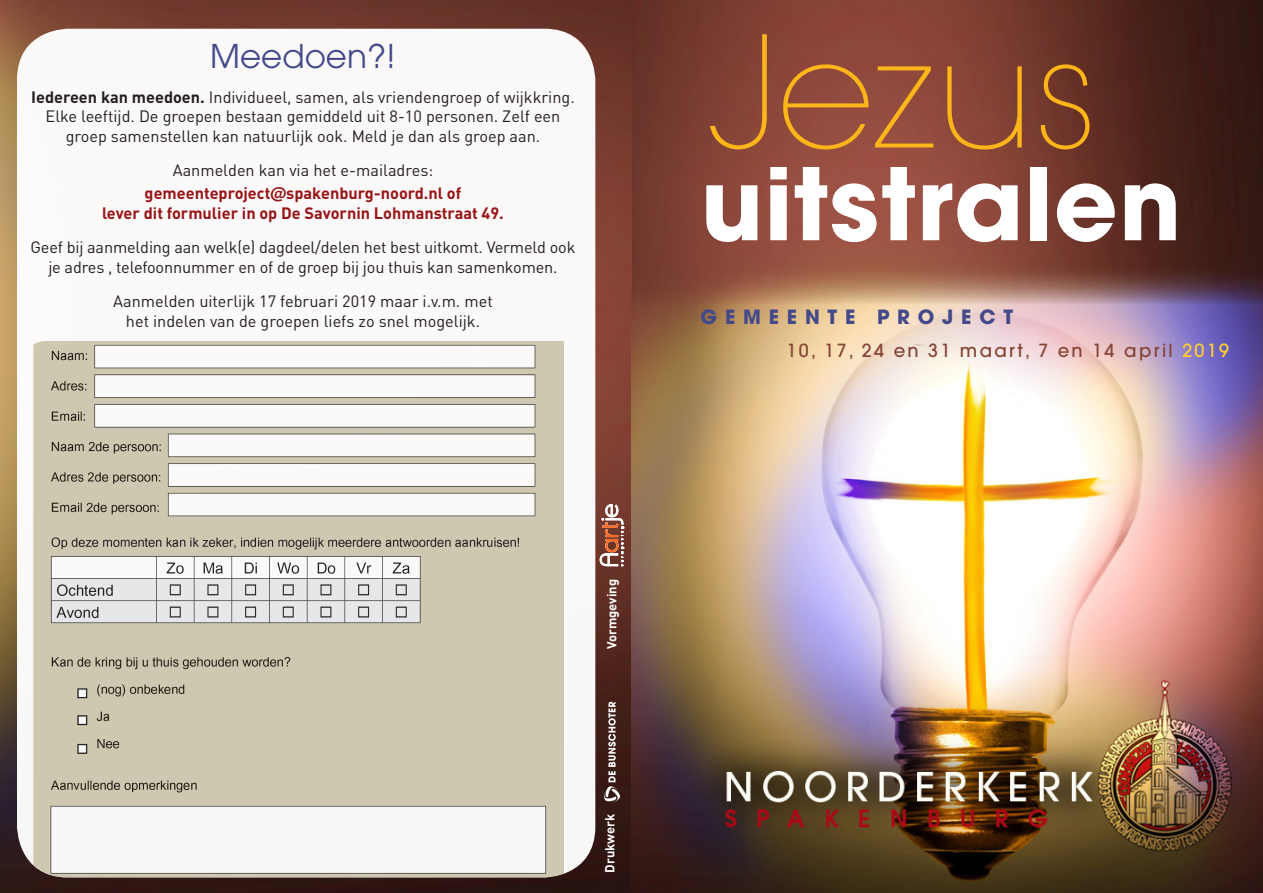
<style>
.page{position:relative;width:1263px;height:893px;background:#fff}
.page>*{position:absolute;margin:0;border:0;box-sizing:border-box;transform-origin:0 0}
.t1{font:200 153px "Avant Garde";color:#fcb619}
.t2{font:700 99px "Avant Garde";letter-spacing:.01em;color:#fff}
.t3{font:32.55px "Avant Garde";color:#43498a}
.t4{font:700 19.5px "Avant Garde";letter-spacing:.4em;color:#43498a}
.t5{font:500 18px "Avant Garde";letter-spacing:.125em;color:#854538}
.t6{font:16.35px/19.5px "DIN";color:#231f20;text-align:center}
.t7{font:700 16.35px/23.1px "DIN";color:#981316;text-align:center}
.t8{font:700 12.9px "DIN";color:#fff}
.s1{font-weight:700}
.s2{font-weight:400;color:#231f20}
.s3{font-family:"Univers"}
.s4{color:#ffcf30}
</style>
<div class="page">
<img style="left:631px;top:0;width:632px;height:263px">
<img style="left:0;top:0;width:631px;height:893px">
<div style="left:17px;top:29px;width:578px;height:848px;background:#fbf9f8;border-radius:51px"></div>
<img style="left:33px;top:341px;width:531px;height:543px">
<img style="left:604px;top:699px;width:15px;height:102px">
<img style="left:631px;top:263px;width:632px;height:630px">
<svg style="left:600px;top:504px;width:24px;height:63px"></svg>
<h3 class="t3" style="left:210px;top:37px;width:187px">Meedoen?!</h3>
<p class="t6" style="left:31px;top:87px;width:545px"><span class="s1">Iedereen kan meedoen.</span> Individueel, samen, als vriendengroep of wijkkring.<br>Elke leeftijd. De groepen bestaan gemiddeld uit 8-10 personen. Zelf een groep samenstellen kan natuurlijk ook. Meld je dan als groep aan.</p>
<p class="t7" style="left:145px;top:158px;width:318px"><span class="s2">Aanmelden kan via het e-mailadres: </span>gemeenteproject<span class="s3">@</span>spakenburg-noord.nl of</p>
<p class="t7" style="left:102px;top:201px;width:403px">lever dit formulier in op De Savornin Lohmanstraat 49.</p>
<p class="t6" style="left:31px;top:237px;width:546px">Geef bij aanmelding aan welk(e) dagdeel/delen het best uitkomt. Vermeld ook je adres , telefoonnummer en of de groep bij jou thuis kan samenkomen.</p>
<p class="t6" style="left:113px;top:291px;width:381px">Aanmelden uiterlijk 17 februari 2019 maar i.v.m. met het indelen van de groepen liefs zo snel mogelijk.</p>
<h1 class="t1" style="left:709px;top:2px;width:391px">Jezus</h1>
<h2 class="t2" style="left:701px;top:140px;width:482px">uitstralen</h2>
<p class="t4" style="left:701px;top:305px;width:314px">GEMEENTE PROJECT</p>
<p class="t5" style="left:786px;top:340px;width:444px">10, 17, 24 en 31 maart, 7 en 14 april <span class="s4">2019</span></p>
<p class="t8" style="left:603px;top:649px;width:72px;rotate:-90deg">Vormgeving</p>
<p class="t8" style="left:601px;top:873px;width:61px;rotate:-90deg">Drukwerk</p>
</div>
